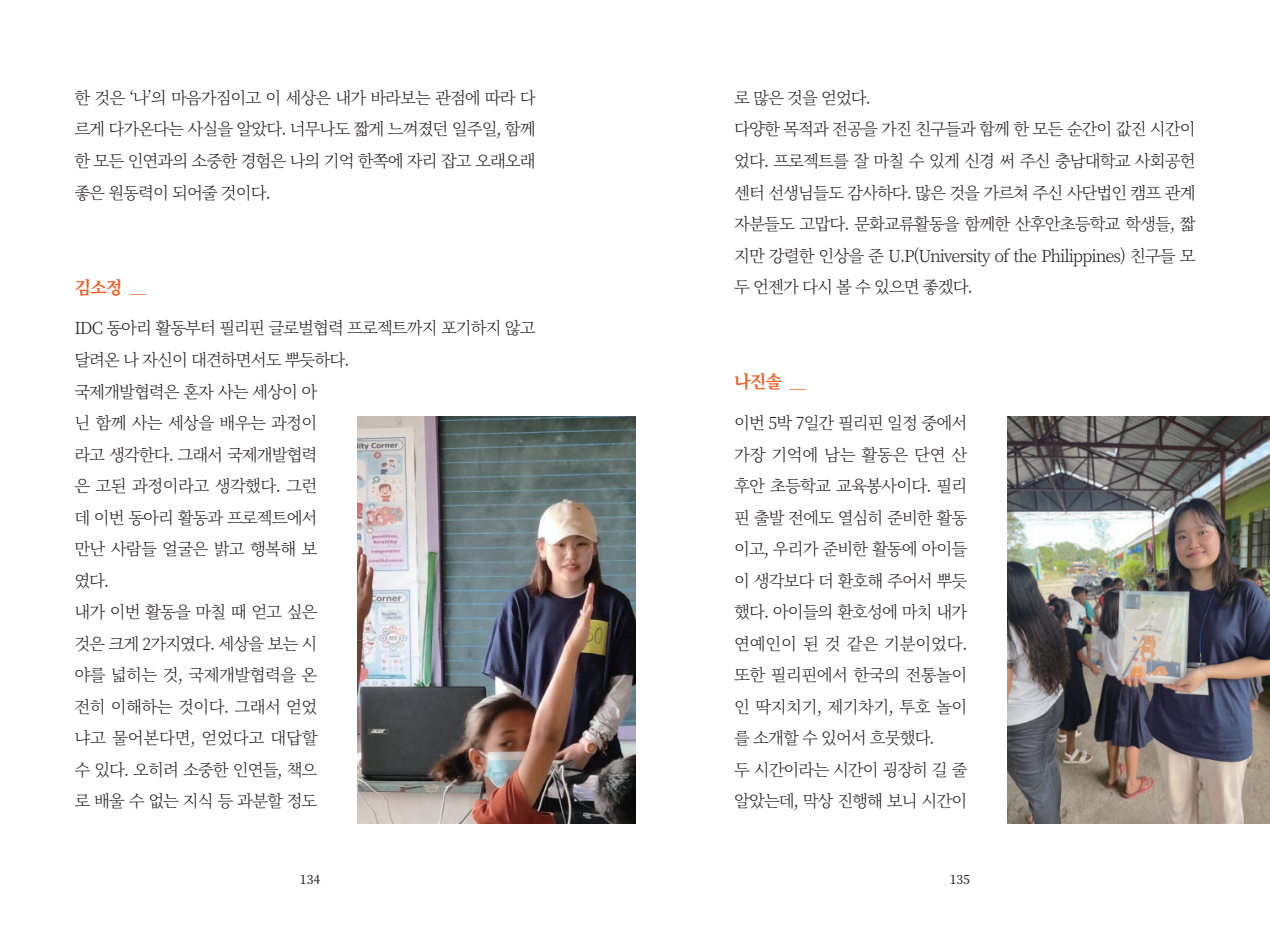
<style>
.page{position:relative;width:1270px;height:933px;background:#fff}
.page>*{position:absolute;margin:0;border:0;box-sizing:border-box;transform-origin:0 0}
.t1{font:700 17.5px "Source Han Serif K";letter-spacing:-.06em;color:#f25b21}
.t2{font:300 16.62px/31.5px "Source Han Serif K";letter-spacing:-.06em;color:#231f20}
.t3{font:500 12.25px "Source Han Serif K";color:#231f20}
.s1{font-weight:300;font-size:16.62px}
</style>
<div class="page">
<img style="left:357px;top:417px;width:278px;height:406px">
<img style="left:1007px;top:417px;width:263px;height:406px">
<p class="t2" style="left:74px;top:82px;width:463px;text-align:justify">한 것은 ‘나’의 마음가짐이고 이 세상은 내가 바라보는 관점에 따라 다 르게 다가온다는 사실을 알았다. 너무나도 짧게 느껴졌던 일주일, 함께 한 모든 인연과의 소중한 경험은 나의 기억 한쪽에 자리 잡고 오래오래 좋은 원동력이 되어줄 것이다.</p>
<p class="t1" style="left:74px;top:277px;width:73px">김소정 <span class="s1">＿</span></p>
<p class="t2" style="left:74px;top:313px;width:463px">IDC 동아리 활동부터 필리핀 글로벌협력 프로젝트까지 포기하지 않고 달려온 나 자신이 대견하면서도 뿌듯하다.<br>국제개발협력은 혼자 사는 세상이 아<br>닌 함께 사는 세상을 배우는 과정이<br>라고 생각한다. 그래서 국제개발협력<br>은 고된 과정이라고 생각했다. 그런<br>데 이번 동아리 활동과 프로젝트에서<br>만난 사람들 얼굴은 밝고 행복해 보<br>였다.<br>내가 이번 활동을 마칠 때 얻고 싶은<br>것은 크게 2가지였다. 세상을 보는 시<br>야를 넓히는 것, 국제개발협력을 온<br>전히 이해하는 것이다. 그래서 얻었<br>냐고 물어본다면, 얻었다고 대답할<br>수 있다. 오히려 소중한 인연들, 책으<br>로 배울 수 없는 지식 등 과분할 정도</p>
<p class="t2" style="left:734px;top:82px;width:463px">로 많은 것을 얻었다.<br>다양한 목적과 전공을 가진 친구들과 함께 한 모든 순간이 값진 시간이 었다. 프로젝트를 잘 마칠 수 있게 신경 써 주신 충남대학교 사회공헌 센터 선생님들도 감사하다. 많은 것을 가르쳐 주신 사단법인 캠프 관계 자분들도 고맙다. 문화교류활동을 함께한 산후안초등학교 학생들, 짧 지만 강렬한 인상을 준 U.P(University of the Philippines) 친구들 모 두 언젠가 다시 볼 수 있으면 좋겠다.</p>
<p class="t1" style="left:734px;top:372px;width:73px">나진솔 <span class="s1">＿</span></p>
<p class="t2" style="left:734px;top:407px;width:235px">이번 5박 7일간 필리핀 일정 중에서 가장 기억에 남는 활동은 단연 산 후안 초등학교 교육봉사이다. 필리 핀 출발 전에도 열심히 준비한 활동 이고, 우리가 준비한 활동에 아이들 이 생각보다 더 환호해 주어서 뿌듯 했다. 아이들의 환호성에 마치 내가 연예인이 된 것 같은 기분이었다. 또한 필리핀에서 한국의 전통놀이 인 딱지치기, 제기차기, 투호 놀이 를 소개할 수 있어서 흐뭇했다.<br>두 시간이라는 시간이 굉장히 길 줄 알았는데, 막상 진행해 보니 시간이</p>
<p class="t3" style="left:300px;top:872px;width:22px">134</p>
<p class="t3" style="left:950px;top:872px;width:22px">135</p>
</div>
